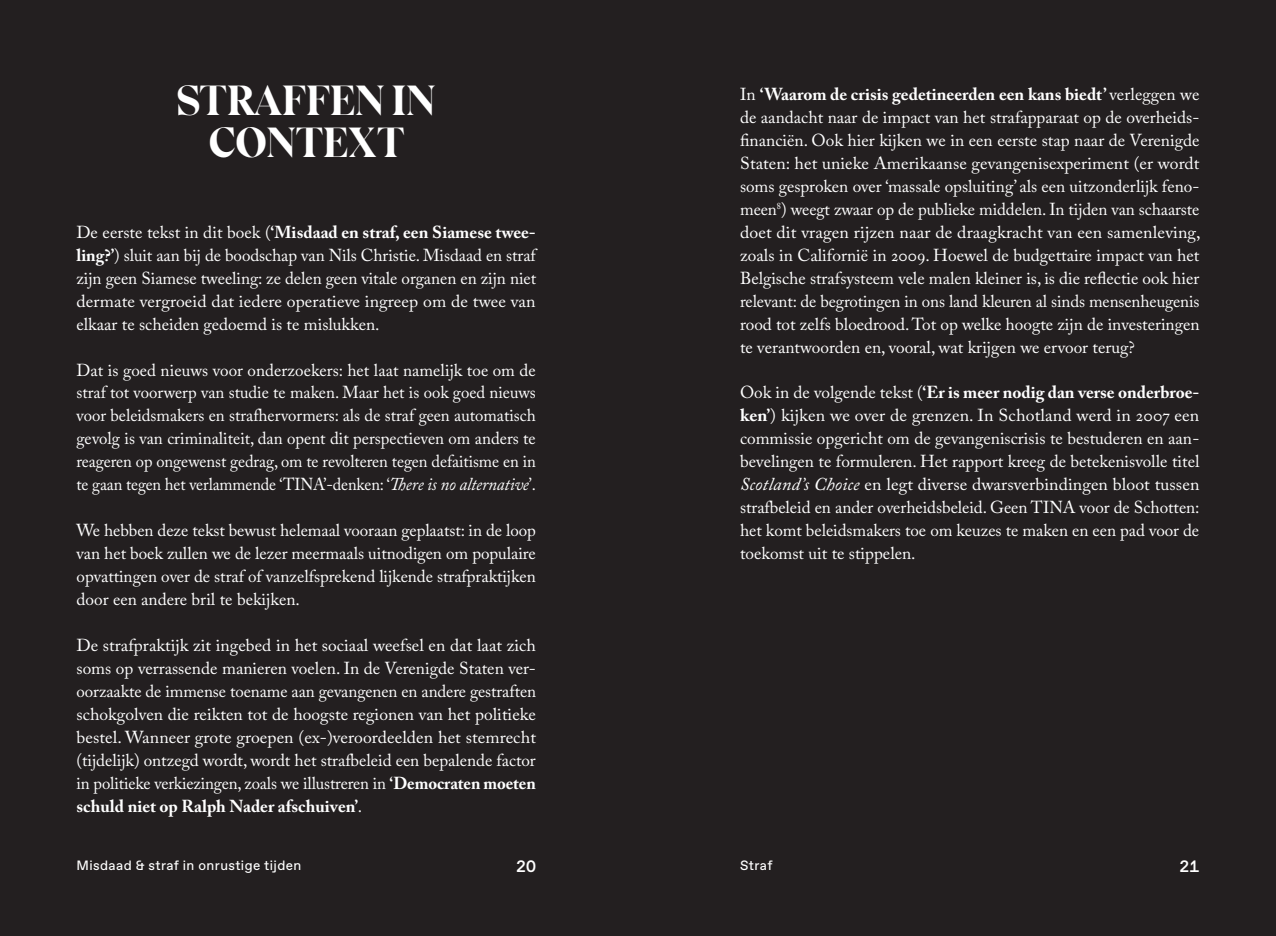
<style>
.page{position:relative;width:1276px;height:936px;background:#fff}
.page>*{position:absolute;margin:0;border:0;box-sizing:border-box;transform-origin:0 0}
.t1{font:42px/42px "Eksell Display Large";color:#fff;text-align:center}
.t2{font:17.25px/23px "Adobe Caslon Pro";letter-spacing:-.005em;color:#fff;text-align:justify}
.t3{font:500 16.5px "Favorit Pro";color:#fff}
.t4{font:13.5px "Favorit Pro";letter-spacing:.03em;color:#fff}
.s1{font-weight:700}
.s2{font-style:italic;font-size:18px}
</style>
<div class="page">
<div style="left:0;top:0;width:1276px;height:935px;background:#231f20"></div>
<h1 class="t1" style="left:177px;top:80px;width:261px">STRAFFEN IN<br>CONTEXT</h1>
<p class="t2" style="left:77px;top:220px;width:461px">De eerste tekst in dit boek (<span class="s1">‘Misdaad en straf, een Siamese twee&shy;ling?’</span>) sluit aan bij de boodschap van Nils Christie. Misdaad en straf zijn geen Siamese tweeling: ze delen geen vitale organen en zijn niet dermate vergroeid dat iedere operatieve ingreep om de twee van elkaar te scheiden gedoemd is te mislukken.</p>
<p class="t2" style="left:77px;top:358px;width:461px">Dat is goed nieuws voor onderzoekers: het laat namelijk toe om de straf tot voorwerp van studie te maken. Maar het is ook goed nieuws voor beleidsmakers en strafhervormers: als de straf geen automatisch gevolg is van criminaliteit, dan opent dit perspectieven om anders te reageren op ongewenst gedrag, om te revolteren tegen defaitisme en in te gaan tegen het verlammende ‘TINA’-denken: ‘<span class="s2">There is no alternative</span>’.</p>
<p class="t2" style="left:77px;top:519px;width:461px">We hebben deze tekst bewust helemaal vooraan geplaatst: in de loop van het boek zullen we de lezer meermaals uitnodigen om populaire opvattingen over de straf of vanzelfsprekend lijkende strafpraktijken door een andere bril te bekijken.</p>
<p class="t2" style="left:77px;top:633px;width:461px">De strafpraktijk zit ingebed in het sociaal weefsel en dat laat zich soms op verrassende manieren voelen. In de Verenigde Staten ver&shy;oorzaakte de immense toename aan gevangenen en andere gestraften schokgolven die reikten tot de hoogste regionen van het politieke bestel. Wanneer grote groepen (ex-)veroordeelden het stemrecht (tijdelijk) ontzegd wordt, wordt het strafbeleid een bepalende factor in politieke verkiezingen, zoals we illustreren in <span class="s1">‘Democraten moeten schuld niet op Ralph Nader afschuiven’</span>.</p>
<p class="t2" style="left:740px;top:82px;width:462px">In <span class="s1">‘Waarom de crisis gedetineerden een kans biedt’</span> verleggen we de aandacht naar de impact van het strafapparaat op de overheids&shy;financiën. Ook hier kijken we in een eerste stap naar de Verenigde Staten: het unieke Amerikaanse gevangenisexperiment (er wordt soms gesproken over ‘massale opsluiting’ als een uitzonderlijk feno&shy;meen<sup>8</sup>) weegt zwaar op de publieke middelen. In tijden van schaarste doet dit vragen rijzen naar de draagkracht van een samenleving, zoals in Californië in 2009. Hoewel de budgettaire impact van het Belgische strafsysteem vele malen kleiner is, is die reflectie ook hier relevant: de begrotingen in ons land kleuren al sinds mensenheugenis rood tot zelfs bloedrood. Tot op welke hoogte zijn de investeringen te verantwoorden en, vooral, wat krijgen we ervoor terug?</p>
<p class="t2" style="left:740px;top:381px;width:461px">Ook in de volgende tekst (<span class="s1">‘Er is meer nodig dan verse onderbroe&shy;ken’</span>) kijken we over de grenzen. In Schotland werd in 2007 een commissie opgericht om de gevangeniscrisis te bestuderen en aan&shy;bevelingen te formuleren. Het rapport kreeg de betekenisvolle titel <span class="s2">Scotland’s Choice</span> en legt diverse dwarsverbindingen bloot tussen strafbeleid en ander overheidsbeleid. Geen TINA voor de Schotten: het komt beleidsmakers toe om keuzes te maken en een pad voor de toekomst uit te stippelen.</p>
<p class="t4" style="left:77px;top:856px;width:226px">Misdaad &amp; straf in onrustige tijden</p>
<p class="t3" style="left:516px;top:854px;width:21px">20</p>
<p class="t4" style="left:740px;top:856px;width:34px">Straf</p>
<p class="t3" style="left:1179px;top:854px;width:21px">21</p>
</div>
